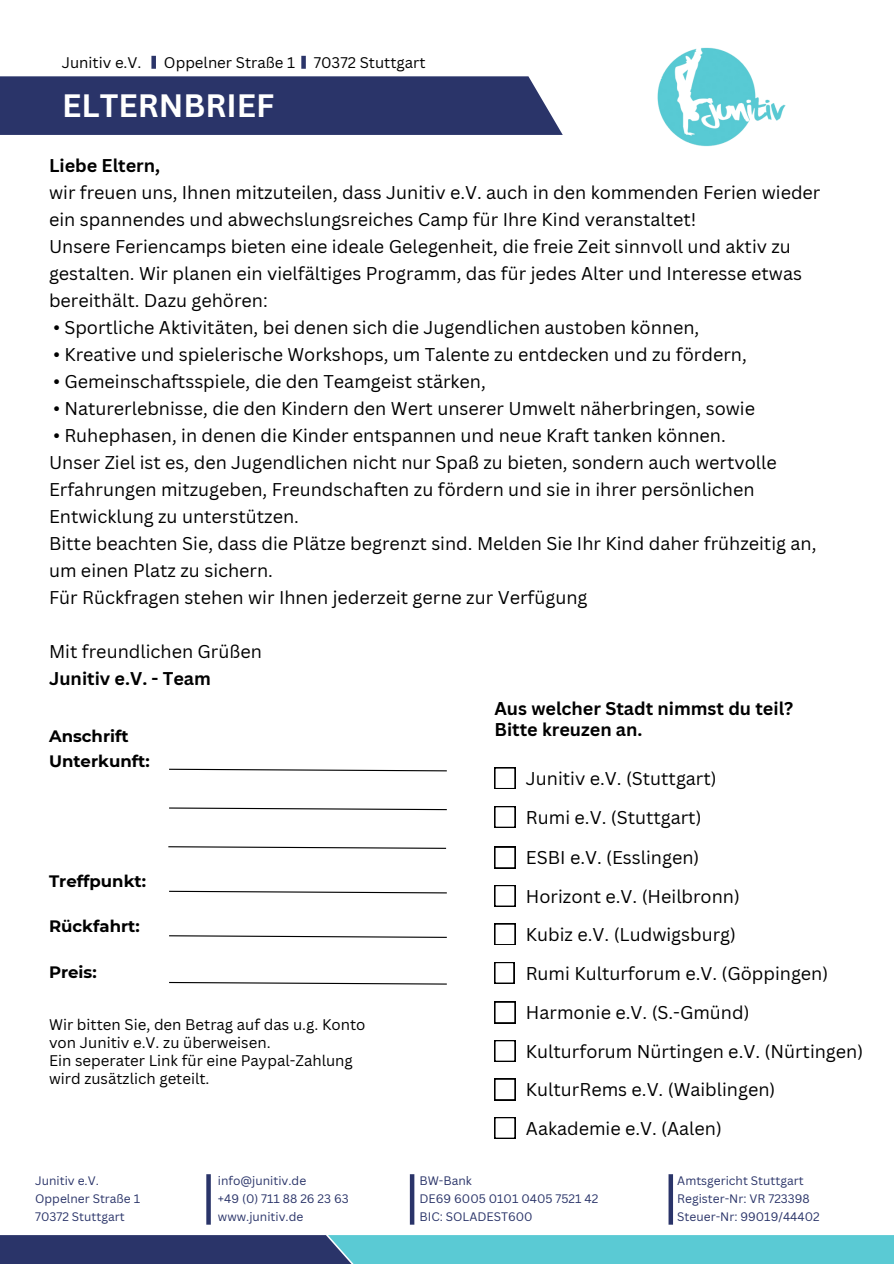
<style>
.page{position:relative;width:894px;height:1264px;background:#fff}
.page>*{position:absolute;margin:0;border:0;box-sizing:border-box;transform-origin:0 0}
.t1{font:700 31.5px "Canva Sans";color:#fff}
.t2{font:18px/27px "Canva Sans";color:#000}
.t3{font:700 18px/21.3px "Canva Sans";color:#000}
.t4{font:700 16.5px/24.8px "Montserrat";color:#000}
.t5{font:15px/18px "Canva Sans";color:#000}
.t6{font:12px "Canva Sans";color:#2a3469}
.s1{font-weight:700}
</style>
<div class="page">
<div style="left:328px;top:1234px;width:565px;height:29px;background:#5acad4"></div>
<svg style="left:0;top:1234px;width:393px;height:29px;fill:#2a3469"></svg>
<img style="left:657px;top:47px;width:129px;height:99px">
<div style="left:0;top:76px;width:562px;height:59px;background:#2a3469"></div>
<div style="left:206px;top:1174px;width:5px;height:50px;background:#2a3469"></div>
<hr style="left:410px;top:1174px;width:4px;height:50px;background:#2a3469">
<svg style="left:668px;top:1174px;width:4px;height:50px"></svg>
<div style="left:151px;top:56px;width:5px;height:13px;background:#2a3469"></div>
<div style="left:301px;top:56px;width:5px;height:13px;background:#2a3469"></div>
<svg style="left:169px;top:768px;width:278px;height:4px"></svg>
<svg style="left:169px;top:807px;width:278px;height:3px"></svg>
<svg style="left:168px;top:846px;width:279px;height:3px"></svg>
<svg style="left:169px;top:890px;width:278px;height:4px"></svg>
<svg style="left:169px;top:935px;width:278px;height:3px"></svg>
<svg style="left:169px;top:981px;width:278px;height:4px"></svg>
<svg style="left:494px;top:767px;width:21px;height:21px"></svg>
<svg style="left:494px;top:806px;width:21px;height:21px"></svg>
<svg style="left:494px;top:846px;width:21px;height:22px"></svg>
<svg style="left:494px;top:885px;width:21px;height:21px"></svg>
<svg style="left:494px;top:923px;width:21px;height:21px"></svg>
<svg style="left:494px;top:962px;width:20px;height:21px"></svg>
<svg style="left:494px;top:1001px;width:21px;height:22px"></svg>
<svg style="left:494px;top:1040px;width:21px;height:21px"></svg>
<svg style="left:494px;top:1078px;width:21px;height:22px"></svg>
<svg style="left:494px;top:1117px;width:21px;height:21px"></svg>
<h2 class="t5" style="left:62px;top:53px;width:81px">Junitiv e.V.</h2>
<p class="t5" style="left:164px;top:53px;width:133px">Oppelner Straße 1</p>
<h2 class="t5" style="left:313px;top:53px;width:113px">70372 Stuttgart</h2>
<h4 class="t1" style="left:62px;top:83px;width:213px">ELTERNBRIEF</h4>
<p class="t2" style="left:49px;top:151px;width:772px"><span class="s1">Liebe Eltern,<br></span>wir freuen uns, Ihnen mitzuteilen, dass Junitiv e.V. auch in den kommenden Ferien wieder ein spannendes und abwechslungsreiches Camp für Ihre Kind veranstaltet!<br>Unsere Feriencamps bieten eine ideale Gelegenheit, die freie Zeit sinnvoll und aktiv zu gestalten. Wir planen ein vielfältiges Programm, das für jedes Alter und Interesse etwas bereithält. Dazu gehören:</p>
<p class="t2" style="left:53px;top:313px;width:647px">• Sportliche Aktivitäten, bei denen sich die Jugendlichen austoben können,</p>
<p class="t2" style="left:53px;top:340px;width:694px">• Kreative und spielerische Workshops, um Talente zu entdecken und zu fördern,</p>
<p class="t2" style="left:53px;top:367px;width:434px">• Gemeinschaftsspiele, die den Teamgeist stärken,</p>
<p class="t2" style="left:53px;top:394px;width:703px">• Naturerlebnisse, die den Kindern den Wert unserer Umwelt näherbringen, sowie</p>
<p class="t2" style="left:49px;top:421px;width:768px">• Ruhephasen, in denen die Kinder entspannen und neue Kraft tanken können.<br>Unser Ziel ist es, den Jugendlichen nicht nur Spaß zu bieten, sondern auch wertvolle Erfahrungen mitzugeben, Freundschaften zu fördern und sie in ihrer persönlichen Entwicklung zu unterstützen.<br>Bitte beachten Sie, dass die Plätze begrenzt sind. Melden Sie Ihr Kind daher frühzeitig an, um einen Platz zu sichern.<br>Für Rückfragen stehen wir Ihnen jederzeit gerne zur Verfügung</p>
<h2 class="t2" style="left:49px;top:637px;width:214px">Mit freundlichen Grüßen<br><span class="s1">Junitiv e.V. - Team</span></h2>
<p class="t4" style="left:49px;top:723px;width:102px">Anschrift<br>Unterkunft:</p>
<h4 class="t4" style="left:49px;top:868px;width:98px">Treffpunkt:</h4>
<h2 class="t4" style="left:49px;top:913px;width:92px">Rückfahrt:</h2>
<h3 class="t4" style="left:49px;top:959px;width:49px">Preis:</h3>
<h3 class="t5" style="left:49px;top:1015px;width:318px">Wir bitten Sie, den Betrag auf das u.g. Konto von Junitiv e.V. zu überweisen.<br>Ein seperater Link für eine Paypal-Zahlung wird zusätzlich geteilt.</h3>
<p class="t6" style="left:35px;top:1172px;width:65px">Junitiv e.V.</p>
<h4 class="t6" style="left:35px;top:1190px;width:106px">Oppelner Straße 1</h4>
<p class="t6" style="left:35px;top:1208px;width:91px">70372 Stuttgart</p>
<h4 class="t6" style="left:218px;top:1172px;width:90px">info@junitiv.de</h4>
<h1 class="t6" style="left:218px;top:1190px;width:132px">+49 (0) 711 88 26 23 63</h1>
<p class="t6" style="left:218px;top:1208px;width:87px">www.junitiv.de</p>
<h3 class="t3" style="left:494px;top:697px;width:300px">Aus welcher Stadt nimmst du teil?<br>Bitte kreuzen an.</h3>
<h3 class="t2" style="left:526px;top:764px;width:192px">Junitiv e.V. (Stuttgart)</h3>
<h3 class="t2" style="left:526px;top:803px;width:177px">Rumi e.V. (Stuttgart)</h3>
<h3 class="t2" style="left:526px;top:843px;width:175px">ESBI e.V. (Esslingen)</h3>
<h3 class="t2" style="left:526px;top:882px;width:215px">Horizont e.V. (Heilbronn)</h3>
<h3 class="t2" style="left:526px;top:920px;width:211px">Kubiz e.V. (Ludwigsburg)</h3>
<h3 class="t2" style="left:525px;top:959px;width:304px">Rumi Kulturforum e.V. (Göppingen)</h3>
<h3 class="t2" style="left:526px;top:998px;width:225px">Harmonie e.V. (S.-Gmünd)</h3>
<p class="t2" style="left:526px;top:1037px;width:339px">Kulturforum Nürtingen e.V. (Nürtingen)</p>
<p class="t2" style="left:526px;top:1075px;width:251px">KulturRems e.V. (Waiblingen)</p>
<p class="t2" style="left:526px;top:1114px;width:197px">Aakademie e.V. (Aalen)</p>
<h3 class="t6" style="left:419px;top:1172px;width:54px">BW-Bank</h3>
<h3 class="t6" style="left:419px;top:1190px;width:180px">DE69 6005 0101 0405 7521 42</h3>
<h2 class="t6" style="left:419px;top:1208px;width:115px">BIC: SOLADEST600</h2>
<p class="t6" style="left:677px;top:1172px;width:128px">Amtsgericht Stuttgart</p>
<p class="t6" style="left:677px;top:1190px;width:134px">Register-Nr: VR 723398</p>
<p class="t6" style="left:677px;top:1208px;width:144px">Steuer-Nr: 99019/44402</p>
</div>
